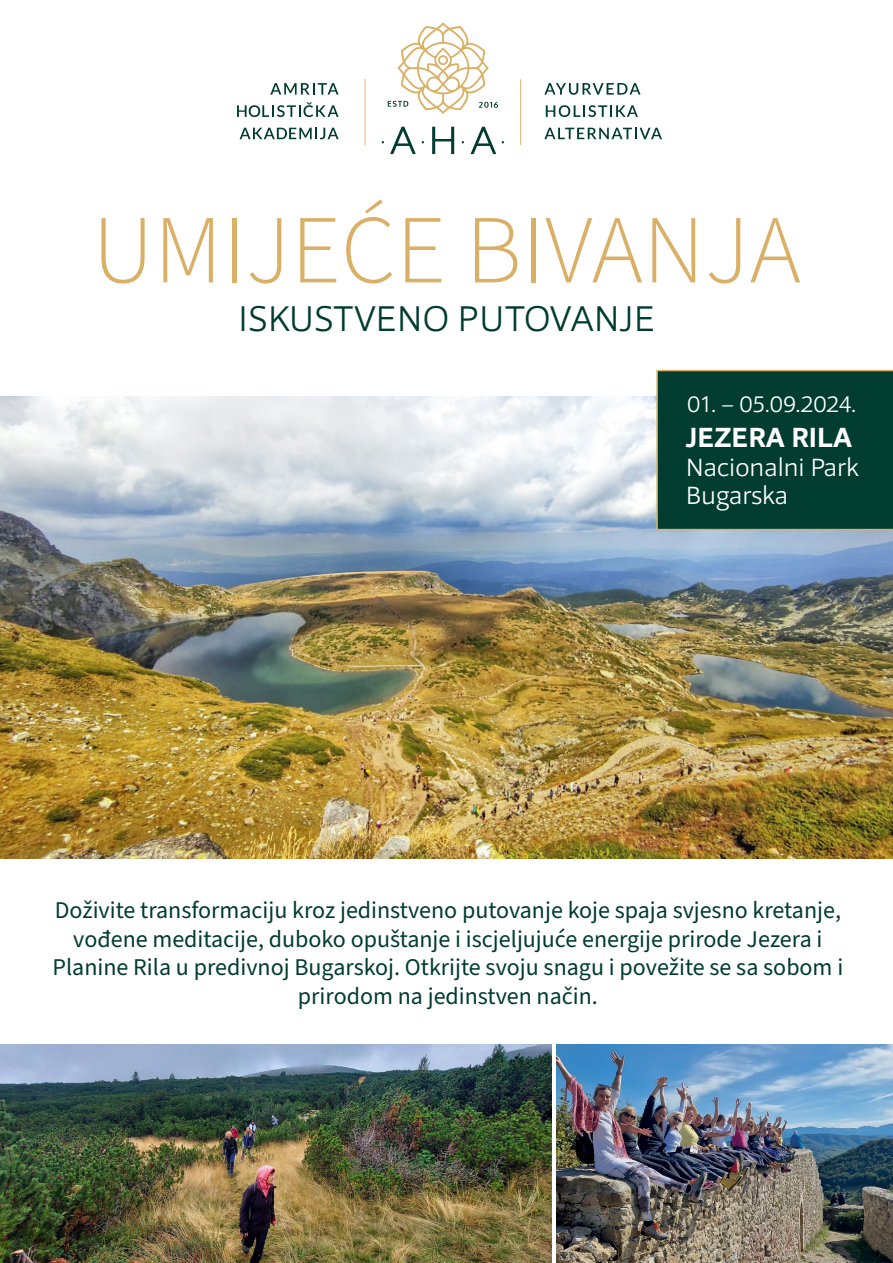
<style>
.page{position:relative;width:893px;height:1263px;background:#fff}
.page>*{position:absolute;margin:0;border:0;box-sizing:border-box;transform-origin:0 0}
.t1{font:300 97.5px "Source Sans Pro";color:#dab066}
.t2{font:300 36.6px "Foro Sans";color:#003c30}
.t3{font:700 28.35px "Foro Sans";color:#fff}
.t4{font:300 25.5px/28.3px "Foro Sans";color:#fff}
.t5{font:24px/28.5px "Source Sans Pro";color:#003c30;text-align:center}
.t6{font:300 24px "Foro Sans";letter-spacing:-.025em;color:#fff}
</style>
<div class="page">
<img style="left:0;top:396px;width:893px;height:462px">
<svg style="left:270px;top:83px;width:69px;height:12px"></svg>
<svg style="left:237px;top:102px;width:102px;height:15px"></svg>
<svg style="left:240px;top:128px;width:99px;height:11px"></svg>
<svg style="left:544px;top:83px;width:96px;height:12px"></svg>
<svg style="left:546px;top:105px;width:92px;height:12px"></svg>
<svg style="left:544px;top:128px;width:118px;height:11px"></svg>
<svg style="left:390px;top:127px;width:26px;height:27px"></svg>
<svg style="left:432px;top:127px;width:22px;height:27px"></svg>
<svg style="left:471px;top:127px;width:25px;height:27px"></svg>
<svg style="left:388px;top:23px;width:110px;height:91px"></svg>
<hr style="left:520px;top:79px;width:1px;height:66px;background:#dab066">
<hr style="left:365px;top:79px;width:1px;height:66px;background:#dab066">
<img style="left:556px;top:1044px;width:337px;height:219px">
<img style="left:0;top:1044px;width:551px;height:219px">
<div style="left:656px;top:369px;width:237px;height:162px;background:#003c30"></div>
<h1 class="t1" style="left:92px;top:185px;width:710px">UMIJEĆE BIVANJA</h1>
<h2 class="t2" style="left:238px;top:295px;width:418px">ISKUSTVENO PUTOVANJE</h2>
<p class="t6" style="left:687px;top:389px;width:170px">01. – 05.09.2024.</p>
<p class="t3" style="left:686px;top:419px;width:168px">JEZERA RILA</p>
<p class="t4" style="left:686px;top:453px;width:175px">Nacionalni Park<br>Bugarska</p>
<p class="t5" style="left:53px;top:897px;width:792px">Doživite transformaciju kroz jedinstveno putovanje koje spaja svjesno kretanje, vođene meditacije, duboko opuštanje i iscjeljujuće energije prirode Jezera i Planine Rila u predivnoj Bugarskoj. Otkrijte svoju snagu i povežite se sa sobom i prirodom na jedinstven način.</p>
</div>
